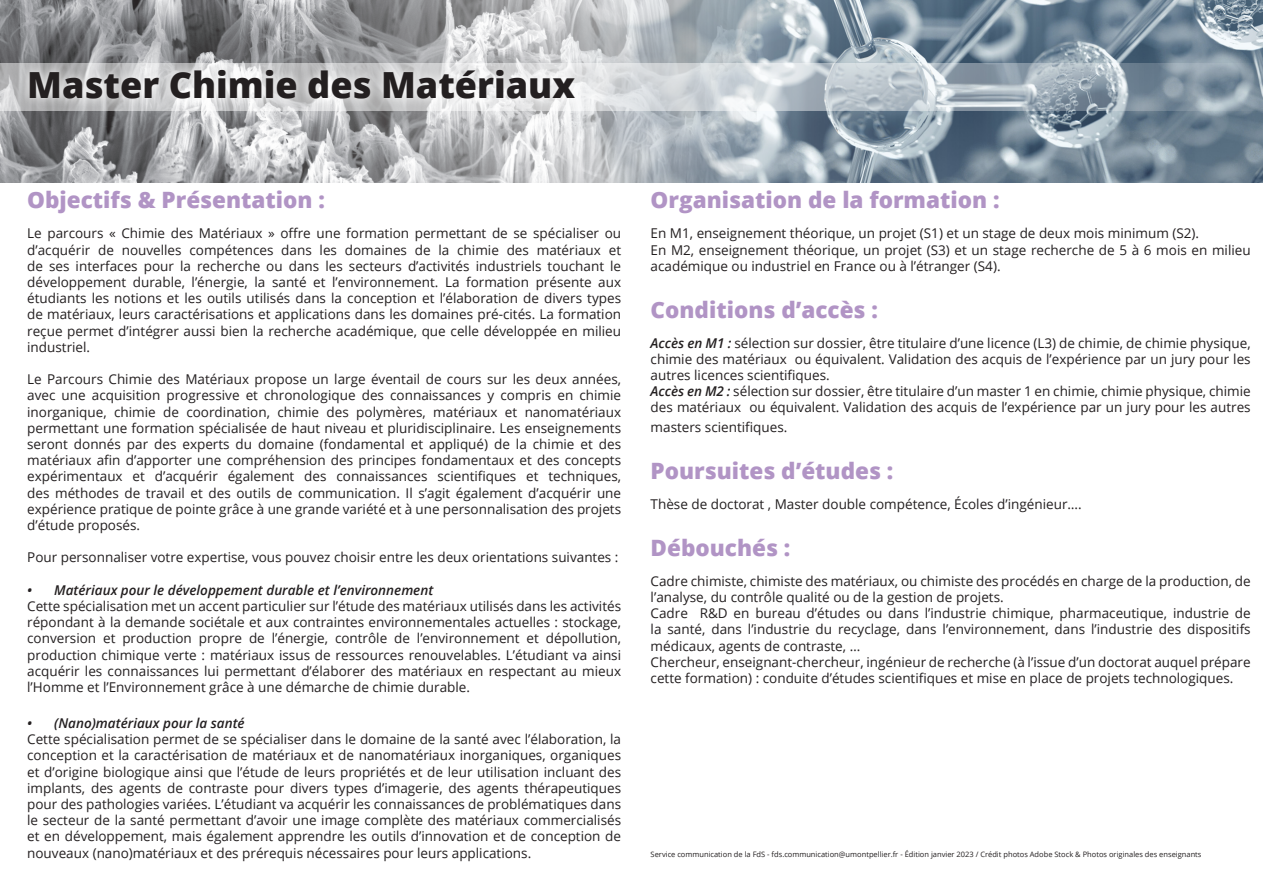
<style>
.page{position:relative;width:1263px;height:893px;background:#fff}
.page>*{position:absolute;margin:0;border:0;box-sizing:border-box;transform-origin:0 0}
.t1{font:800 36px "Open Sans";color:#231f20}
.t2{font:800 22.5px "Open Sans";color:#b194c5}
.t3{font:13.5px/16.2px "Open Sans";color:#231f20;text-align:justify}
.t4{font:italic 600 13.5px "Open Sans";color:#231f20}
.Style_de_paragraphe_1{font:7.5px "Open Sans";color:#231f20}
.s1{font-weight:600;font-style:italic}
</style>
<div class="page">
<img style="left:757px;top:0;width:506px;height:183px">
<img style="left:0;top:0;width:757px;height:183px">
<svg style="left:0;top:63px;width:1263px;height:48px;background:#b5bfc6"></svg>
<svg style="left:20px;top:61px;width:563px;height:47px"></svg>
<p class="t1" style="left:27px;top:57px;width:549px">Master Chimie des Matériaux</p>
<p class="t2" style="left:27px;top:183px;width:299px">Objectifs &amp; Présentation :</p>
<p class="t3" style="left:27px;top:225px;width:595px">Le parcours « Chimie des Matériaux » offre une formation permettant de se spécialiser ou d’acquérir de nouvelles compétences dans les domaines de la chimie des matériaux et de ses interfaces pour la recherche ou dans les secteurs d’activités industriels touchant le développement durable, l’énergie, la santé et l’environnement. La formation présente aux étudiants les notions et les outils utilisés dans la conception et l’élaboration de divers types de matériaux, leurs caractérisations et applications dans les domaines pré-cités. La formation reçue permet d’intégrer aussi bien la recherche académique, que celle développée en milieu industriel.</p>
<p class="t3" style="left:27px;top:371px;width:595px">Le Parcours Chimie des Matériaux propose un large éventail de cours sur les deux années, avec une acquisition progressive et chronologique des connaissances y compris en chimie inorganique, chimie de coordination, chimie des polymères, matériaux et nanomatériaux permettant une formation spécialisée de haut niveau et pluridisciplinaire. Les enseignements seront donnés par des experts du domaine (fondamental et appliqué) de la chimie et des matériaux afin d’apporter une compréhension des principes fondamentaux et des concepts expérimentaux et d’acquérir également des connaissances scientifiques et techniques, des méthodes de travail et des outils de communication. Il s’agit également d’acquérir une expérience pratique de pointe grâce à une grande variété et à une personnalisation des projets d’étude proposés.</p>
<p class="t3" style="left:27px;top:549px;width:593px">Pour personnaliser votre expertise, vous pouvez choisir entre les deux orientations suivantes :</p>
<p class="t4" style="left:27px;top:581px;width:408px">• Matériaux pour le développement durable et l’environnement</p>
<p class="t3" style="left:27px;top:598px;width:595px">Cette spécialisation met un accent particulier sur l’étude des matériaux utilisés dans les activités répondant à la demande sociétale et aux contraintes environnementales actuelles : stockage, conversion et production propre de l’énergie, contrôle de l’environnement et dépollution, production chimique verte : matériaux issus de ressources renouvelables. L’étudiant va ainsi acquérir les connaissances lui permettant d’élaborer des matériaux en respectant au mieux l’Homme et l’Environnement grâce à une démarche de chimie durable.</p>
<p class="t4" style="left:27px;top:714px;width:219px">• (Nano)matériaux pour la santé</p>
<p class="t3" style="left:27px;top:731px;width:595px">Cette spécialisation permet de se spécialiser dans le domaine de la santé avec l’élaboration, la conception et la caractérisation de matériaux et de nanomatériaux inorganiques, organiques et d’origine biologique ainsi que l’étude de leurs propriétés et de leur utilisation incluant des implants, des agents de contraste pour divers types d’imagerie, des agents thérapeutiques pour des pathologies variées. L’étudiant va acquérir les connaissances de problématiques dans le secteur de la santé permettant d’avoir une image complète des matériaux commercialisés et en développement, mais également apprendre les outils d’innovation et de conception de nouveaux (nano)matériaux et des prérequis nécessaires pour leurs applications.</p>
<p class="t2" style="left:651px;top:183px;width:350px">Organisation de la formation :</p>
<p class="t3" style="left:651px;top:225px;width:550px">En M1, enseignement théorique, un projet (S1) et un stage de deux mois minimum (S2).</p>
<p class="t3" style="left:651px;top:241px;width:602px">En M2, enseignement théorique, un projet (S3) et un stage recherche de 5 à 6 mois en milieu académique ou industriel en France ou à l’étranger (S4).</p>
<p class="t2" style="left:651px;top:292px;width:229px">Conditions d’accès :</p>
<p class="t3" style="left:651px;top:334px;width:602px"><span class="s1">Accès en M1 :</span> sélection sur dossier, être titulaire d’une licence (L3) de chimie, de chimie physique, chimie des matériaux ou équivalent. Validation des acquis de l’expérience par un jury pour les autres licences scientifiques.</p>
<p class="t3" style="left:651px;top:383px;width:601px"><span class="s1">Accès en M2 :</span> sélection sur dossier, être titulaire d’un master 1 en chimie, chimie physique, chimie des matériaux ou équivalent. Validation des acquis de l’expérience par un jury pour les autres</p>
<p class="t3" style="left:651px;top:419px;width:138px">masters scientifiques.</p>
<p class="t2" style="left:651px;top:454px;width:244px">Poursuites d’études :</p>
<p class="t3" style="left:651px;top:496px;width:433px">Thèse de doctorat , Master double compétence, Écoles d’ingénieur….</p>
<p class="t2" style="left:651px;top:530px;width:141px">Débouchés :</p>
<p class="t3" style="left:651px;top:572px;width:601px">Cadre chimiste, chimiste des matériaux, ou chimiste des procédés en charge de la production, de l’analyse, du contrôle qualité ou de la gestion de projets.</p>
<p class="t3" style="left:651px;top:605px;width:602px">Cadre R&amp;D en bureau d’études ou dans l’industrie chimique, pharmaceutique, industrie de la santé, dans l’industrie du recyclage, dans l’environnement, dans l’industrie des dispositifs médicaux, agents de contraste, …</p>
<p class="t3" style="left:651px;top:653px;width:601px">Chercheur, enseignant-chercheur, ingénieur de recherche (à l’issue d’un doctorat auquel prépare cette formation) : conduite d’études scientifiques et mise en place de projets technologiques.</p>
<p class="Style_de_paragraphe_1" style="left:651px;top:849px;width:552px">Service communication de la FdS - fds.communication@umontpellier.fr - Édition janvier 2023 / Crédit photos Adobe Stock &amp; Photos originales des enseignants</p>
</div>
